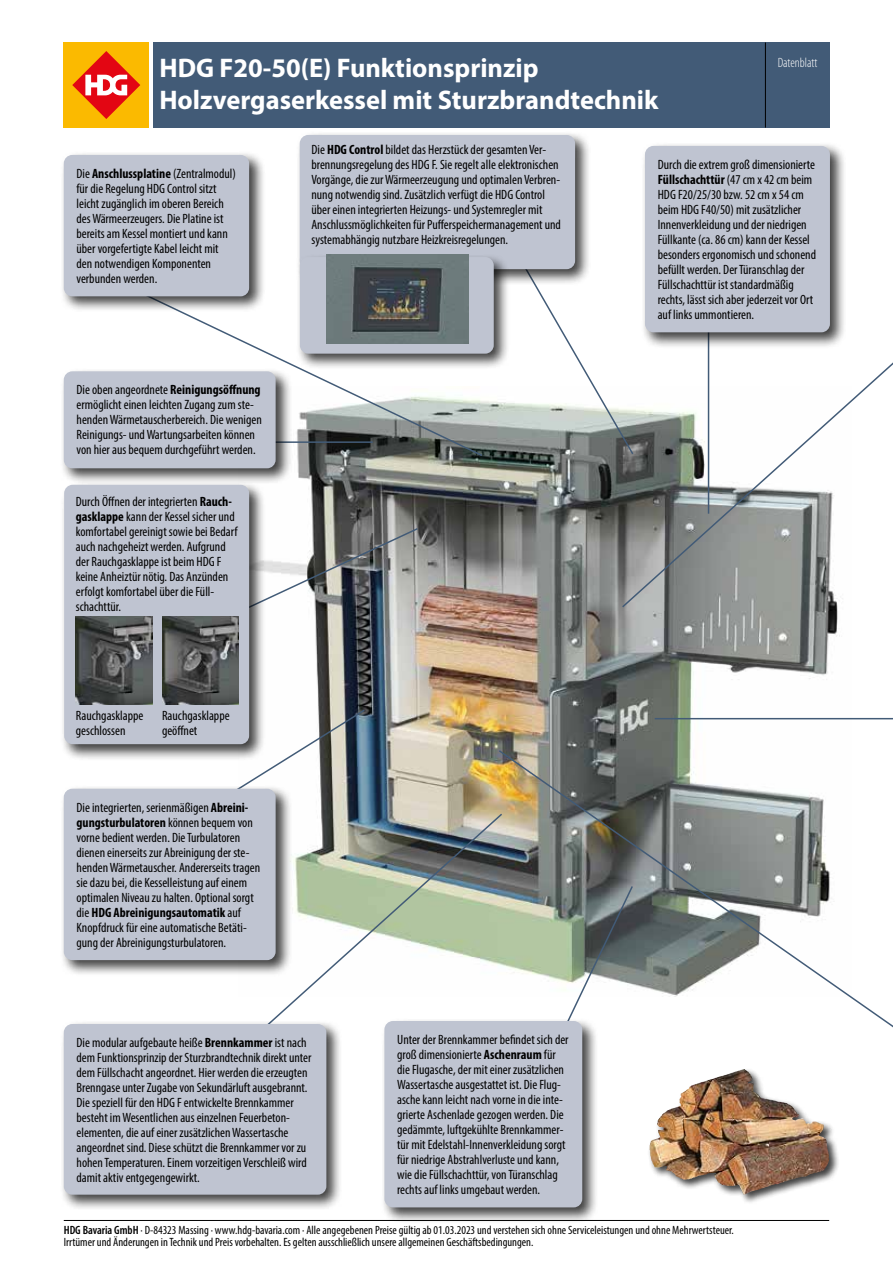
<style>
.page{position:relative;width:893px;height:1263px;background:#fff}
.page>*{position:absolute;margin:0;border:0;box-sizing:border-box;transform-origin:0 0}
.t1{font:700 27px/32.4px "Myriad Pro";color:#fff}
.t2{font:condensed 13.5px/15px "Myriad Pro";color:#000}
.t3{font:300 condensed 13.5px "Myriad Pro";color:#fff}
.t4{font:condensed 12px/12px "Myriad Pro";color:#000}
.s1{font-weight:700}
.s2{font-weight:600}
</style>
<div class="page">
<div style="left:153px;top:43px;width:676px;height:85px;background:#425b77"></div>
<div style="left:64px;top:43px;width:85px;height:85px;background:#fbba00"></div>
<svg style="left:72px;top:51px;width:68px;height:68px"></svg>
<hr style="left:765px;top:43px;width:1px;height:85px;background:#000">
<hr style="left:64px;top:1220px;width:765px;height:1px;background:#000">
<img style="left:297px;top:401px;width:554px;height:411px">
<svg style="left:266px;top:527px;width:153px;height:94px"></svg>
<div style="left:60px;top:481px;width:206px;height:280px;background:#000;opacity:.75"></div>
<div style="left:64px;top:485px;width:185px;height:259px;background:#bfc4d1;border-radius:9px"></div>
<svg style="left:510px;top:286px;width:110px;height:170px"></svg>
<img style="left:272px;top:812px;width:225px;height:208px">
<svg style="left:620px;top:349px;width:273px;height:260px"></svg>
<hr style="left:708px;top:278px;width:1px;height:236px;background:#425b77">
<svg style="left:182px;top:313px;width:302px;height:144px"></svg>
<hr style="left:238px;top:441px;width:135px;height:2px;background:#425b77">
<div style="left:296px;top:131px;width:295px;height:155px;background:#000;opacity:.75"></div>
<div style="left:300px;top:135px;width:275px;height:134px;background:#bfc4d1;border-radius:9px"></div>
<div style="left:296px;top:253px;width:214px;height:117px;background:#000;opacity:.75"></div>
<div style="left:300px;top:257px;width:194px;height:97px;background:#bfc4d1;border-radius:9px"></div>
<div style="left:60px;top:368px;width:232px;height:117px;background:#000;opacity:.75"></div>
<div style="left:64px;top:371px;width:212px;height:97px;background:#bfc4d1;border-radius:9px"></div>
<div style="left:60px;top:151px;width:206px;height:162px;background:#000;opacity:.75"></div>
<div style="left:64px;top:155px;width:185px;height:141px;background:#bfc4d1;border-radius:9px"></div>
<div style="left:60px;top:1020px;width:283px;height:191px;background:#000;opacity:.75"></div>
<div style="left:64px;top:1024px;width:262px;height:171px;background:#bfc4d1;border-radius:9px"></div>
<div style="left:381px;top:1017px;width:218px;height:207px;background:#000;opacity:.75"></div>
<div style="left:384px;top:1021px;width:198px;height:186px;background:#bfc4d1;border-radius:9px"></div>
<div style="left:641px;top:142px;width:205px;height:207px;background:#000;opacity:.75"></div>
<div style="left:645px;top:146px;width:185px;height:186px;background:#bfc4d1;border-radius:9px"></div>
<img style="left:327px;top:255px;width:141px;height:88px">
<img style="left:76px;top:616px;width:76px;height:89px">
<img style="left:162px;top:616px;width:76px;height:89px">
<div style="left:647px;top:1067px;width:193px;height:138px;background:#000;opacity:.75"></div>
<img style="left:649px;top:1137px;width:91px;height:21px">
<svg style="left:180px;top:708px;width:186px;height:118px"></svg>
<div style="left:60px;top:785px;width:232px;height:192px;background:#000;opacity:.75"></div>
<div style="left:64px;top:789px;width:212px;height:171px;background:#bfc4d1;border-radius:9px"></div>
<img style="left:497px;top:749px;width:396px;height:388px">
<hr style="left:655px;top:718px;width:238px;height:1px;background:#425b77">
<h1 class="t1" style="left:159px;top:50px;width:501px">HDG F20-50(E) Funktionsprinzip<br>Holzvergaserkessel mit Sturzbrandtechnik</h1>
<p class="t3" style="left:778px;top:54px;width:41px">Datenblatt</p>
<p class="t2" style="left:77px;top:166px;width:161px">Die <span class="s1">Anschlussplatine</span> (Zentralmodul) für die Regelung HDG Control sitzt leicht zugänglich im oberen Bereich des Wärmeerzeugers. Die Platine ist bereits am Kessel montiert und kann über vorgefertigte Kabel leicht mit den notwendigen Komponenten verbunden werden.</p>
<p class="t2" style="left:77px;top:382px;width:187px">Die oben angeordnete <span class="s1">Reinigungsöffnung </span>ermöglicht einen leichten Zugang zum ste&shy;henden Wärmetauscherbereich. Die wenigen Reinigungs- und Wartungsarbeiten können von hier aus bequem durchgeführt werden.</p>
<p class="t2" style="left:76px;top:493px;width:163px">Durch Öffnen der integrierten <span class="s1">Rauch&shy;gasklappe</span> kann der Kessel sicher und komfortabel gereinigt sowie bei Bedarf auch nachgeheizt werden. Aufgrund der Rauchgasklappe ist beim HDG F keine Anheiztür nötig. Das Anzünden erfolgt komfortabel über die Füll&shy;schachttür.</p>
<p class="t2" style="left:76px;top:708px;width:69px">Rauchgasklappe geschlossen</p>
<p class="t2" style="left:162px;top:708px;width:69px">Rauchgasklappe geöffnet</p>
<p class="t2" style="left:77px;top:799px;width:185px">Die integrierten, serienmäßigen <span class="s1">Abreini&shy;gungsturbulatoren</span> können bequem von vorne bedient werden. Die Turbulatoren dienen einerseits zur Abreinigung der ste&shy;henden Wärmetauscher. Andererseits tragen sie dazu bei, die Kesselleistung auf einem optimalen Niveau zu halten. Optional sorgt die <span class="s1">HDG Abreinigungsautomatik</span> auf Knopfdruck für eine automatische Betäti&shy;gung der Abreinigungsturbulatoren.</p>
<p class="t2" style="left:311px;top:142px;width:251px">Die <span class="s1">HDG Control</span> bildet das Herzstück der gesamten Ver&shy;brennungsregelung des HDG F. Sie regelt alle elektronischen Vorgänge, die zur Wärmeerzeugung und optimalen Verbren&shy;nung notwendig sind. Zusätzlich verfügt die HDG Control über einen integrierten Heizungs- und Systemregler mit Anschlussmöglichkeiten für Pufferspeichermanagement und systemabhängig nutzbare Heizkreisregelungen.</p>
<p class="t2" style="left:77px;top:1035px;width:236px">Die modular aufgebaute heiße <span class="s1">Brennkammer</span> ist nach dem Funktionsprinzip der Sturzbrandtechnik direkt unter dem Füllschacht angeordnet. Hier werden die erzeugten Brenngase unter Zugabe von Sekundärluft ausgebrannt.<br>Die speziell für den HDG F entwickelte Brennkammer besteht im Wesentlichen aus einzelnen Feuerbeton&shy;elementen, die auf einer zusätzlichen Wassertasche angeordnet sind. Diese schützt die Brennkammer vor zu hohen Temperaturen. Einem vorzeitigen Verschleiß wird damit aktiv entgegengewirkt.</p>
<p class="t2" style="left:397px;top:1032px;width:173px">Unter der Brennkammer befindet sich der groß dimensionierte <span class="s1">Aschenraum</span> für die Flugasche, der mit einer zusätzlichen Wassertasche ausgestattet ist. Die Flug&shy;asche kann leicht nach vorne in die inte&shy;grierte Aschenlade gezogen werden. Die gedämmte, luftgekühlte Brennkammer&shy;tür mit Edelstahl-Innenverkleidung sorgt für niedrige Abstrahlverluste und kann, wie die Füllschachttür, von Türanschlag rechts auf links umgebaut werden.</p>
<p class="t2" style="left:658px;top:157px;width:160px">Durch die extrem groß dimensionierte <span class="s1">Füllschachttür</span> (47 cm x 42 cm beim HDG F20/25/30 bzw. 52 cm x 54 cm beim HDG F40/50) mit zusätzlicher Innenverkleidung und der niedrigen Füllkante (ca. 86 cm) kann der Kessel besonders ergonomisch und schonend befüllt werden. Der Türanschlag der Füllschachttür ist standardmäßig rechts, lässt sich aber jederzeit vor Ort auf links ummontieren.</p>
<p class="t4" style="left:64px;top:1223px;width:672px"><span class="s2">HDG Bavaria GmbH</span> · D-84323 Massing · www.hdg-bavaria.com · Alle angegebenen Preise gültig ab 01.03.2023 und verstehen sich ohne Serviceleistungen und ohne Mehrwertsteuer.<br>Irrtümer und Änderungen in Technik und Preis vorbehalten. Es gelten ausschließlich unsere allgemeinen Geschäftsbedingungen.</p>
</div>
